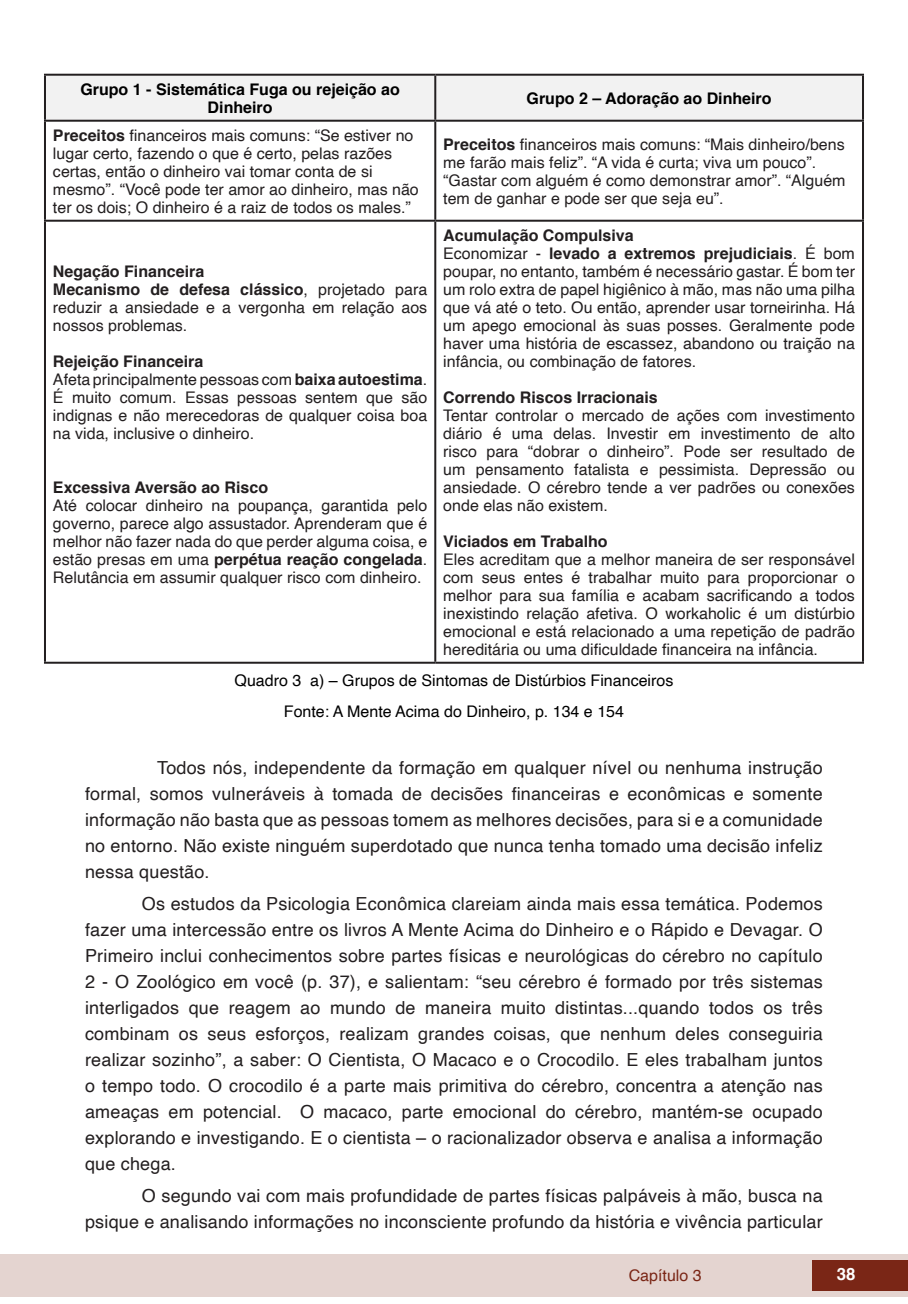
<style>
.page{position:relative;width:908px;height:1304px;background:#fff}
.page>*{position:absolute;margin:0;border:0;box-sizing:border-box;transform-origin:0 0}
.t1{font:18px/26px "Helvetica";letter-spacing:.01em;color:#231f20;text-align:justify}
.t2{font:700 16.8px "Helvetica";color:#fff}
.t3{font:16px/18px "Helvetica";color:#231f20}
.t4{font:16px/30.6px "Helvetica";color:#000;text-align:center}
.t5{font:700 16px/18px "Helvetica";color:#000;text-align:center}
.t6{font:700 16px "Helvetica";color:#231f20}
.t7{font:16px "Helvetica";color:#7a2616}
.s1{font-weight:700}
</style>
<div class="page">
<div style="left:0;top:1254px;width:906px;height:43px;background:#e4d4d0"></div>
<div style="left:812px;top:1261px;width:95px;height:30px;background:#7a2616"></div>
<div style="left:46px;top:76px;width:815px;height:44px;background:#f2f2f2"></div>
<hr style="left:44px;top:74px;width:391px;height:2px;background:#231f20">
<hr style="left:44px;top:76px;width:2px;height:44px;background:#231f20">
<hr style="left:435px;top:74px;width:428px;height:2px;background:#231f20">
<hr style="left:434px;top:76px;width:2px;height:44px;background:#231f20">
<hr style="left:861px;top:76px;width:2px;height:44px;background:#231f20">
<hr style="left:44px;top:120px;width:391px;height:2px;background:#231f20">
<hr style="left:44px;top:122px;width:2px;height:98px;background:#231f20">
<hr style="left:435px;top:120px;width:428px;height:2px;background:#231f20">
<hr style="left:434px;top:122px;width:2px;height:98px;background:#231f20">
<hr style="left:861px;top:122px;width:2px;height:98px;background:#231f20">
<hr style="left:44px;top:220px;width:391px;height:2px;background:#231f20">
<hr style="left:44px;top:222px;width:2px;height:440px;background:#231f20">
<hr style="left:435px;top:220px;width:428px;height:2px;background:#231f20">
<hr style="left:434px;top:222px;width:2px;height:440px;background:#231f20">
<hr style="left:861px;top:222px;width:2px;height:440px;background:#231f20">
<hr style="left:44px;top:662px;width:391px;height:2px;background:#231f20">
<hr style="left:435px;top:662px;width:428px;height:2px;background:#231f20">
<p class="t5" style="left:80px;top:80px;width:321px">Grupo 1 - Sistemática Fuga ou rejeição ao<br>Dinheiro</p>
<p class="t5" style="left:526px;top:89px;width:246px">Grupo 2 – Adoração ao Dinheiro</p>
<p class="t3" style="left:53px;top:127px;width:367px"><span class="s1">Preceitos</span> financeiros mais comuns: “Se estiver no lugar certo, fazendo o que é certo, pelas razões certas, então o dinheiro vai tomar conta de si mesmo”. “Você pode ter amor ao dinheiro, mas não ter os dois; O dinheiro é a raiz de todos os males.”</p>
<p class="t3" style="left:443px;top:136px;width:403px"><span class="s1">Preceitos</span> financeiros mais comuns: “Mais dinheiro/bens me farão mais feliz”. “A vida é curta; viva um pouco”. “Gastar com alguém é como demonstrar amor”. “Alguém tem de ganhar e pode ser que seja eu”.</p>
<p class="t3" style="left:443px;top:227px;width:413px"><span class="s1">Acumulação Compulsiva<br></span>Economizar - <span class="s1">levado a extremos prejudiciais</span>. É bom poupar, no entanto, também é necessário gastar. É bom ter um rolo extra de papel higiênico à mão, mas não uma pilha que vá até o teto. Ou então, aprender usar torneirinha. Há um apego emocional às suas posses. Geralmente pode haver uma história de escassez, abandono ou traição na infância, ou combinação de fatores.</p>
<p class="t6" style="left:443px;top:384px;width:216px">Correndo Riscos Irracionais</p>
<p class="t3" style="left:443px;top:407px;width:413px;text-align:justify">Tentar controlar o mercado de ações com investimento diário é uma delas. Investir em investimento de alto risco para “dobrar o dinheiro”. Pode ser resultado de um pensamento fatalista e pessimista. Depressão ou ansiedade. O cérebro tende a ver padrões ou conexões onde elas não existem.</p>
<p class="t6" style="left:443px;top:528px;width:166px">Viciados em Trabalho</p>
<p class="t3" style="left:443px;top:551px;width:413px;text-align:justify">Eles acreditam que a melhor maneira de ser responsável com seus entes é trabalhar muito para proporcionar o melhor para sua família e acabam sacrificando a todos inexistindo relação afetiva. O workaholic é um distúrbio emocional e está relacionado a uma repetição de padrão hereditária ou uma dificuldade financeira na infância.</p>
<p class="t4" style="left:234px;top:666px;width:440px">Quadro 3 a) – Grupos de Sintomas de Distúrbios Financeiros<br>Fonte: A Mente Acima do Dinheiro, p. 134 e 154</p>
<p class="t3" style="left:53px;top:263px;width:375px"><span class="s1">Negação Financeira<br>Mecanismo de defesa clássico</span>, projetado para reduzir a ansiedade e a vergonha em relação aos nossos problemas.</p>
<p class="t3" style="left:53px;top:353px;width:375px"><span class="s1">Rejeição Financeira<br></span>Afeta principalmente pessoas com <span class="s1">baixa autoestima</span>.<br>É muito comum. Essas pessoas sentem que são indignas e não merecedoras de qualquer coisa boa na vida, inclusive o dinheiro.</p>
<p class="t6" style="left:53px;top:474px;width:216px">Excessiva Aversão ao Risco</p>
<p class="t3" style="left:53px;top:497px;width:375px;text-align:justify">Até colocar dinheiro na poupança, garantida pelo governo, parece algo assustador. Aprenderam que é melhor não fazer nada do que perder alguma coisa, e estão presas em uma <span class="s1">perpétua reação congelada</span>.<br>Relutância em assumir qualquer risco com dinheiro.</p>
<p class="t1" style="left:85px;top:756px;width:738px;text-indent:72px">Todos nós, independente da formação em qualquer nível ou nenhuma instrução formal, somos vulneráveis à tomada de decisões financeiras e econômicas e somente informação não basta que as pessoas tomem as melhores decisões, para si e a comunidade no entorno. Não existe ninguém superdotado que nunca tenha tomado uma decisão infeliz nessa questão.</p>
<p class="t1" style="left:85px;top:891px;width:738px;text-indent:57px">Os estudos da Psicologia Econômica clareiam ainda mais essa temática. Podemos fazer uma intercessão entre os livros A Mente Acima do Dinheiro e o Rápido e Devagar. O Primeiro inclui conhecimentos sobre partes físicas e neurológicas do cérebro no capítulo 2 - O Zoológico em você (p. 37), e salientam: “seu cérebro é formado por três sistemas interligados que reagem ao mundo de maneira muito distintas...quando todos os três combinam os seus esforços, realizam grandes coisas, que nenhum deles conseguiria realizar sozinho”, a saber: O Cientista, O Macaco e o Crocodilo. E eles trabalham juntos o tempo todo. O crocodilo é a parte mais primitiva do cérebro, concentra a atenção nas ameaças em potencial. O macaco, parte emocional do cérebro, mantém-se ocupado explorando e investigando. E o cientista – o racionalizador observa e analisa a informação que chega.</p>
<p class="t1" style="left:85px;top:1183px;width:738px;text-align:right">O segundo vai com mais profundidade de partes físicas palpáveis à mão, busca na psique e analisando informações no inconsciente profundo da história e vivência particular</p>
<p class="t7" style="left:628px;top:1263px;width:74px">Capítulo 3</p>
<p class="t2" style="left:836px;top:1261px;width:20px">38</p>
</div>
